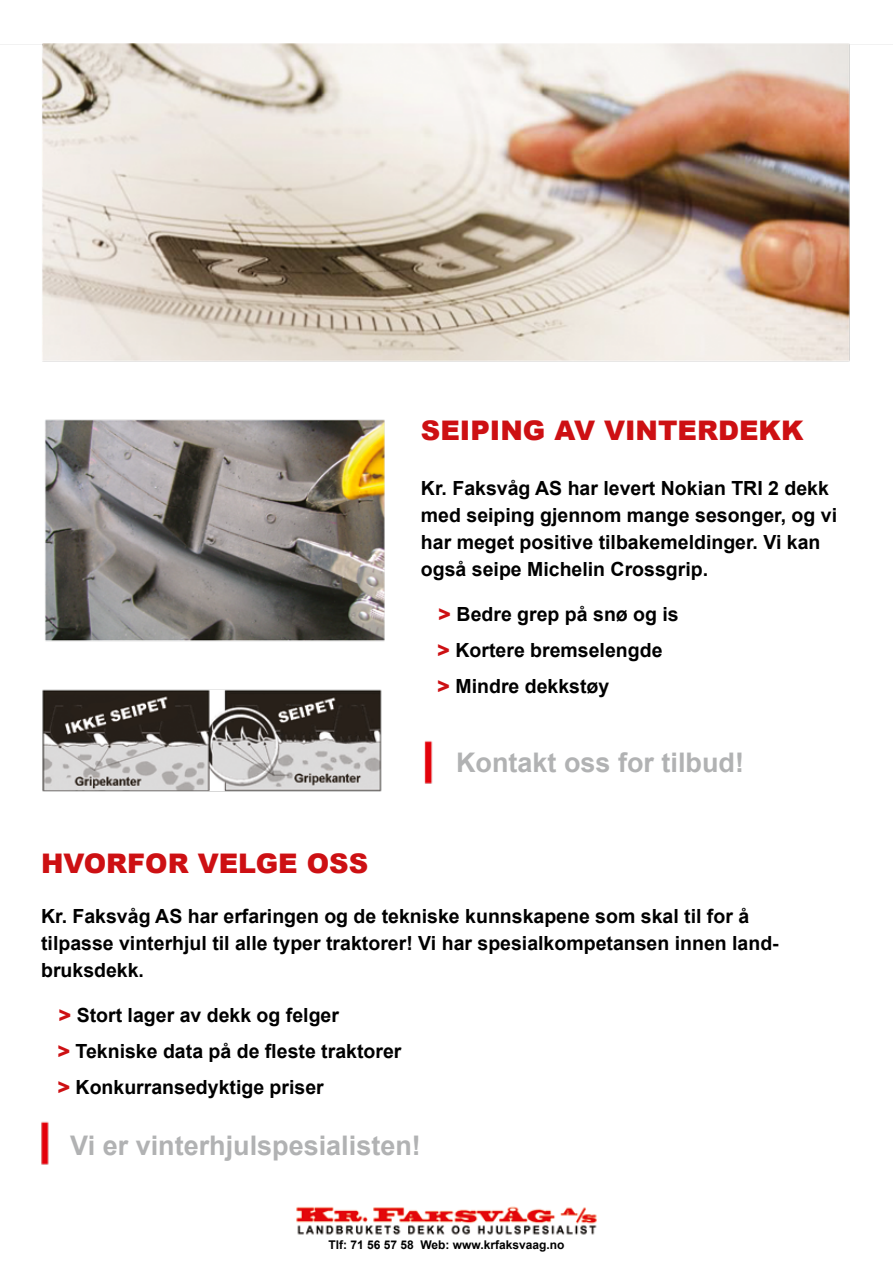
<style>
.page{position:relative;width:893px;height:1263px;background:#fff}
.page>*{position:absolute;margin:0;border:0;box-sizing:border-box;transform-origin:0 0}
.t1{font:700 27px "Arial";color:#b1b2b3}
.t2{font:900 27px "Arial";color:#cd1013}
.t3{font:700 19.5px/27px "Arial";color:#000}
.t4{font:700 12px "Arial";color:#000}
.s1{font-weight:900;color:#cd1013}
</style>
<div class="page">
<img style="left:0;top:43px;width:893px;height:1122px">
<img style="left:296px;top:1206px;width:301px;height:29px">
<div style="left:410px;top:409px;width:455px;height:310px;background:#fff"></div>
<div style="left:441px;top:725px;width:334px;height:71px;background:#fff"></div>
<div style="left:34px;top:840px;width:768px;height:272px;background:#fff"></div>
<div style="left:61px;top:1112px;width:428px;height:91px;background:#fff"></div>
<h1 class="t2" style="left:421px;top:411px;width:384px">SEIPING AV VINTERDEKK</h1>
<p class="t3" style="left:421px;top:475px;width:418px">Kr. Faksvåg AS har levert Nokian TRI 2 dekk med seiping gjennom mange sesonger, og vi har meget positive tilbakemeldinger. Vi kan også seipe Michelin Crossgrip.</p>
<p class="t3" style="left:437px;top:597px;width:243px;line-height:36px"><span class="s1">&gt;</span> Bedre grep på snø og is <span class="s1">&gt;</span> Kortere bremselengde <span class="s1">&gt;</span> Mindre dekkstøy</p>
<h1 class="t1" style="left:456px;top:743px;width:290px">Kontakt oss for tilbud!</h1>
<h1 class="t2" style="left:41px;top:843px;width:329px">HVORFOR VELGE OSS</h1>
<p class="t3" style="left:41px;top:903px;width:739px">Kr. Faksvåg AS har erfaringen og de tekniske kunnskapene som skal til for å tilpasse vinterhjul til alle typer traktorer! Vi har spesialkompetansen innen land&shy;bruksdekk.</p>
<p class="t3" style="left:57px;top:997px;width:346px;line-height:36px"><span class="s1">&gt;</span> Stort lager av dekk og felger<br><span class="s1">&gt;</span> Tekniske data på de fleste traktorer <span class="s1">&gt;</span> Konkurransedyktige priser</p>
<h1 class="t1" style="left:70px;top:1127px;width:352px">Vi er vinterhjulspesialisten!</h1>
<p class="t4" style="left:328px;top:1237px;width:238px">Tlf: 71 56 57 58 Web: www.krfaksvaag.no</p>
</div>
